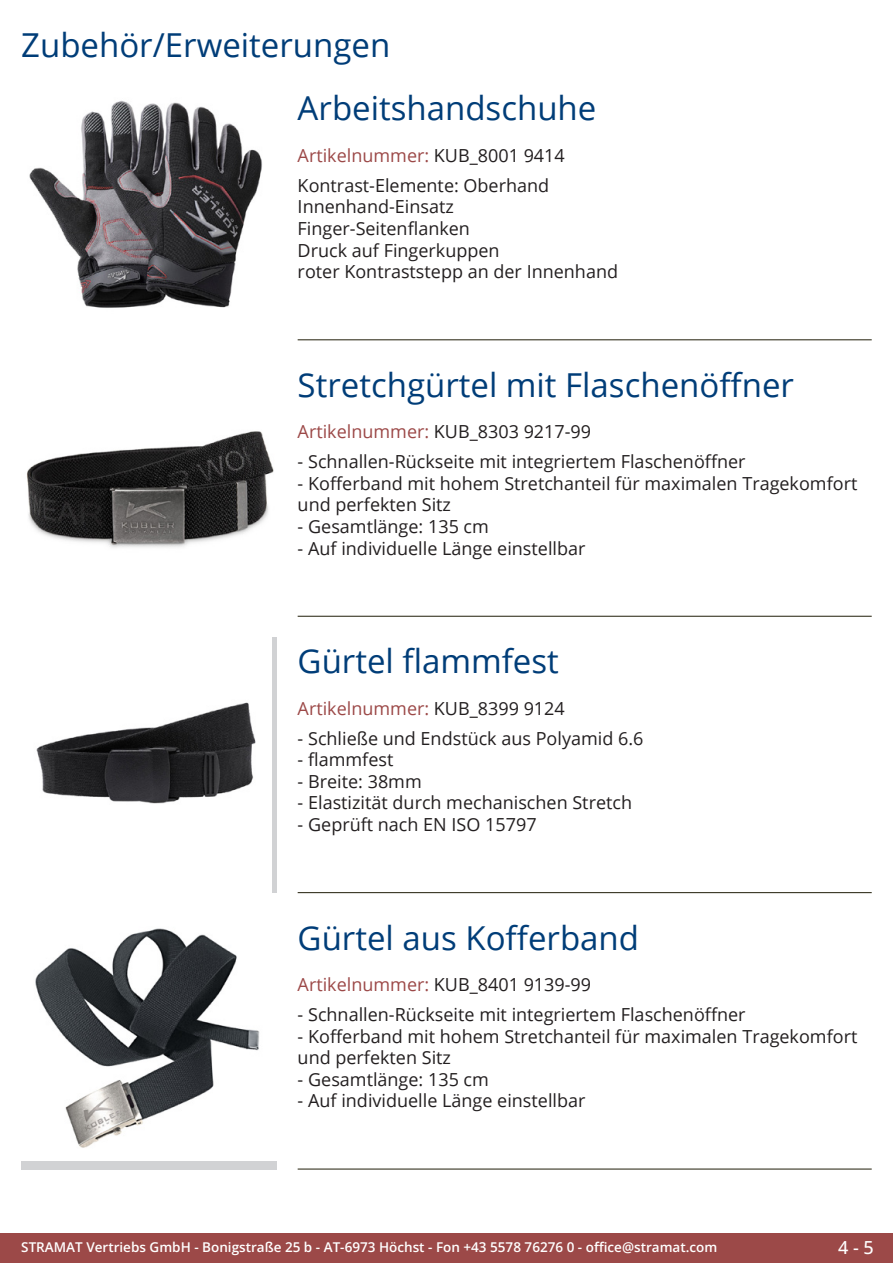
<style>
.page{position:relative;width:893px;height:1263px;background:#fff}
.page>*{position:absolute;margin:0;border:0;box-sizing:border-box;transform-origin:0 0}
.Produkttitel{font:33px "Open Sans";color:#003d78}
.RastTitel{font:33px "Open Sans";color:#003d78}
.Beschreibung_Text{font:18px/21.6px "Open Sans";color:#231f20}
.TechDaten_Überschrif{font:18px "Open Sans";color:#231f20}
.TechDaten_Überschrif-2{font:18px "Open Sans";color:#9c4948}
.t1{font:500 18px "Open Sans";color:#fff}
.t2{font:600 13.5px "Open Sans";color:#fff}
.s1{color:#231f20}
.s2{color:#9c4948}
</style>
<div class="page">
<div style="left:0;top:1233px;width:893px;height:30px;background:#9c4948"></div>
<hr style="left:298px;top:340px;width:574px;height:1px;background:#201d08">
<hr style="left:298px;top:616px;width:574px;height:1px;background:#201d08">
<hr style="left:298px;top:892px;width:574px;height:1px;background:#201d08">
<hr style="left:298px;top:1169px;width:574px;height:1px;background:#201d08">
<img style="left:29px;top:100px;width:233px;height:208px">
<img style="left:27px;top:431px;width:247px;height:117px">
<img style="left:36px;top:702px;width:220px;height:102px">
<div style="left:21px;top:914px;width:255px;height:255px;background:#d1d2d4"></div>
<img style="left:21px;top:914px;width:255px;height:246px">
<p class="RastTitel" style="left:21px;top:22px;width:370px">Zubehör/Erweiterungen</p>
<p class="Produkttitel" style="left:298px;top:86px;width:300px">Arbeitshandschuhe</p>
<p class="TechDaten_Überschrif-2" style="left:298px;top:143px;width:269px">Artikelnummer: <span class="s1">KUB_8001 9414</span></p>
<p class="Beschreibung_Text" style="left:298px;top:174px;width:322px">Kontrast-Elemente: Oberhand<br>Innenhand-Einsatz<br>Finger-Seitenflanken<br>Druck auf Fingerkuppen<br>roter Kontraststepp an der Innenhand</p>
<p class="Produkttitel" style="left:298px;top:362px;width:498px">Stretchgürtel mit Flaschenöffner</p>
<p class="TechDaten_Überschrif" style="left:298px;top:420px;width:295px"><span class="s2">Artikelnummer:</span> KUB_8303 9217-99</p>
<p class="Beschreibung_Text" style="left:298px;top:450px;width:449px">- Schnallen-Rückseite mit integriertem Flaschenöffner</p>
<p class="Beschreibung_Text" style="left:298px;top:472px;width:561px">- Kofferband mit hohem Stretchanteil für maximalen Tragekomfort und perfekten Sitz</p>
<p class="Beschreibung_Text" style="left:298px;top:515px;width:193px">- Gesamtlänge: 135 cm</p>
<p class="Beschreibung_Text" style="left:298px;top:537px;width:289px">- Auf individuelle Länge einstellbar</p>
<p class="Produkttitel" style="left:298px;top:638px;width:263px">Gürtel flammfest</p>
<p class="TechDaten_Überschrif-2" style="left:298px;top:696px;width:269px">Artikelnummer: <span class="s1">KUB_8399 9124</span></p>
<p class="Beschreibung_Text" style="left:298px;top:727px;width:347px">- Schließe und Endstück aus Polyamid 6.6</p>
<p class="Beschreibung_Text" style="left:298px;top:748px;width:97px">- flammfest</p>
<p class="Beschreibung_Text" style="left:298px;top:770px;width:126px">- Breite: 38mm</p>
<p class="Beschreibung_Text" style="left:298px;top:792px;width:336px">- Elastizität durch mechanischen Stretch</p>
<p class="Beschreibung_Text" style="left:298px;top:813px;width:240px">- Geprüft nach EN ISO 15797</p>
<p class="Produkttitel" style="left:298px;top:915px;width:343px">Gürtel aus Kofferband</p>
<p class="TechDaten_Überschrif" style="left:298px;top:972px;width:295px"><span class="s2">Artikelnummer:</span> KUB_8401 9139-99</p>
<p class="Beschreibung_Text" style="left:298px;top:1003px;width:449px">- Schnallen-Rückseite mit integriertem Flaschenöffner</p>
<p class="Beschreibung_Text" style="left:298px;top:1025px;width:561px">- Kofferband mit hohem Stretchanteil für maximalen Tragekomfort und perfekten Sitz</p>
<p class="Beschreibung_Text" style="left:298px;top:1068px;width:193px">- Gesamtlänge: 135 cm</p>
<p class="Beschreibung_Text" style="left:298px;top:1089px;width:289px">- Auf individuelle Länge einstellbar</p>
<p class="t2" style="left:21px;top:1238px;width:698px">STRAMAT Vertriebs GmbH - Bonigstraße 25 b - AT-6973 Höchst - Fon +43 5578 76276 0 - office@stramat.com</p>
<p class="t1" style="left:838px;top:1234px;width:37px">4 - 5</p>
</div>
